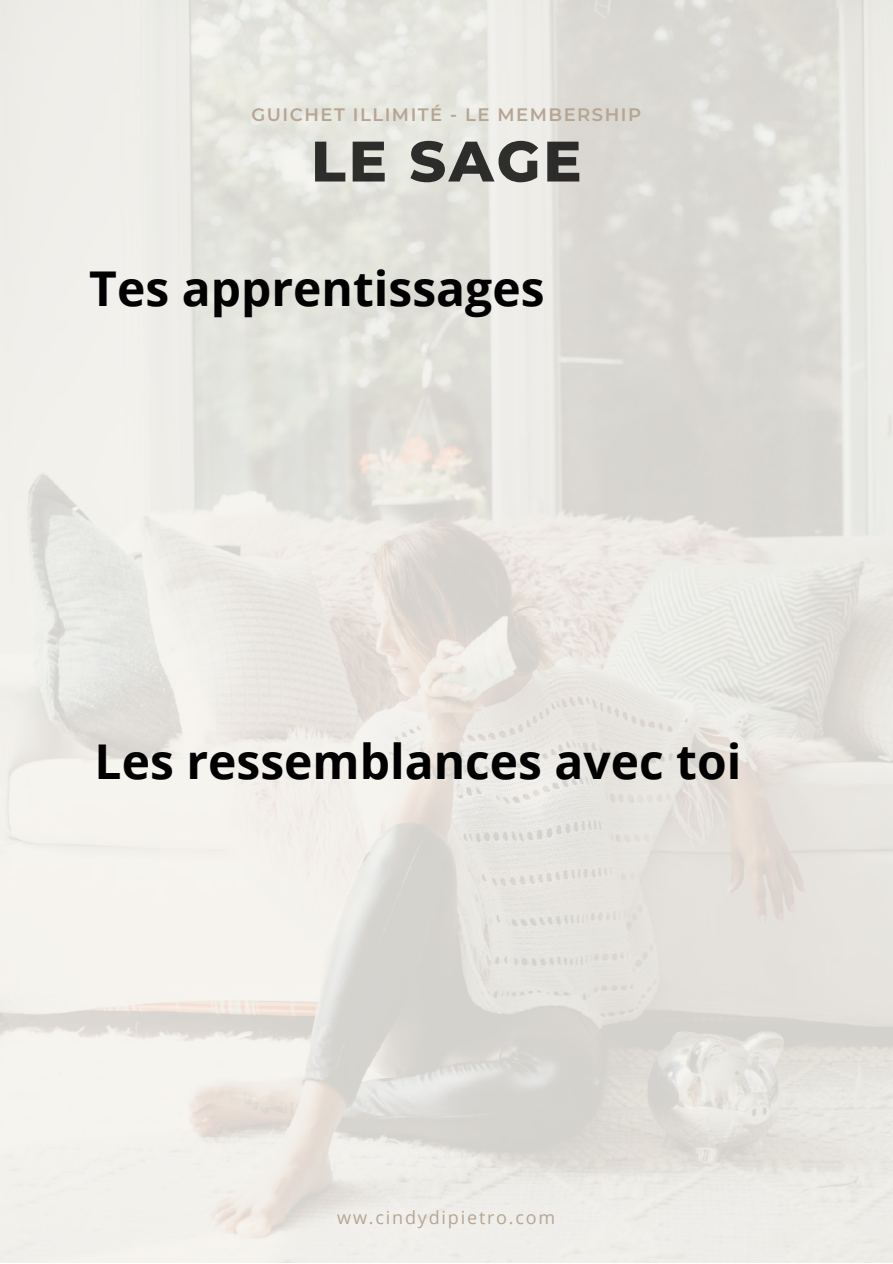
<style>
.page{position:relative;width:893px;height:1264px;background:#fff}
.page>*{position:absolute;margin:0;border:0;box-sizing:border-box;transform-origin:0 0}
.t1{font:800 57px "Montserrat";letter-spacing:.05em;color:#010101}
.t2{font:700 48px "Open Sans";color:#000}
.t3{font:600 18px "Montserrat";letter-spacing:.085em;color:#b6a593}
.t4{font:18px "Open Sans";letter-spacing:.1em;color:#b6a593}
</style>
<div class="page">
<p class="t3" style="left:251px;top:104px;width:391px">GUICHET ILLIMITÉ - LE MEMBERSHIP</p>
<p class="t1" style="left:311px;top:126px;width:272px">LE SAGE</p>
<p class="t2" style="left:89px;top:254px;width:456px">Tes apprentissages</p>
<p class="t2" style="left:95px;top:728px;width:648px">Les ressemblances avec toi</p>
<p class="t4" style="left:337px;top:1204px;width:219px">ww.cindydipietro.com</p>
</div>
